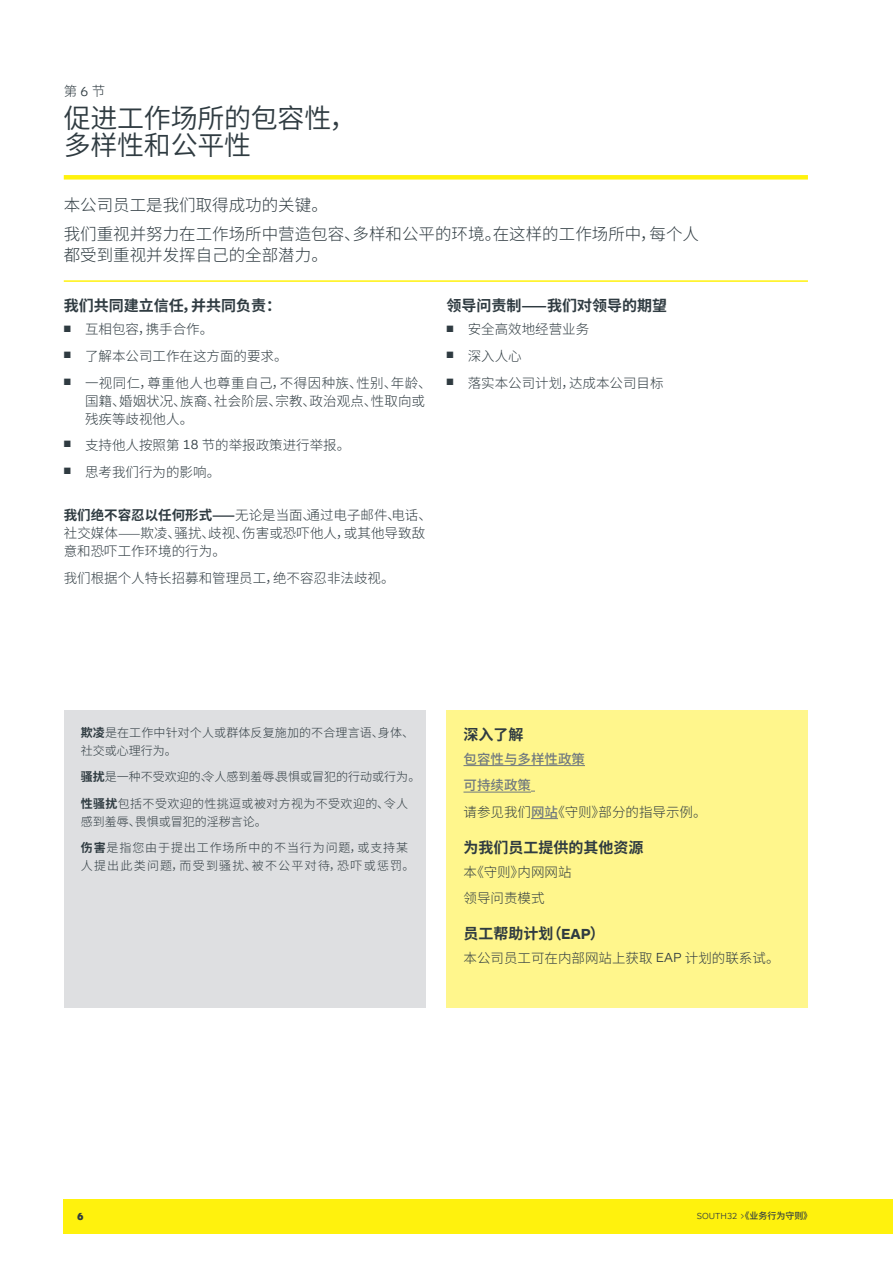
<style>
.page{position:relative;width:893px;height:1263px;background:#fff}
.page>*{position:absolute;margin:0;border:0;box-sizing:border-box;transform-origin:0 0}
.t1{font:27px/27px "Source Han Sans CN";letter-spacing:-.01em;color:#2f3b41}
.t2{font:300 16.5px/29.5px "Source Han Sans CN";color:#2f3b41}
.t3{font:700 15px "Source Han Sans CN";color:#2f3b41}
.t4{font:300 13.5px/18px "Source Han Sans CN";color:#2f3b41}
.t5{font:300 12px/18px "Source Han Sans CN";letter-spacing:.01em;color:#2f3b41}
.t6{font:300 12px/18px "Source Han Sans CN";letter-spacing:.075em;color:#2f3b41}
.t7{font:300 12px/18px "Source Han Sans CN";letter-spacing:.03em;color:#2f3b41}
.t8{font:900 10.5px "ARS Maquette Pro";color:#2f3b41}
.t9{font:300 9px "ARS Maquette Pro";color:#2f3b41}
.s1{font-family:"ARS Maquette Pro"}
.s2{font-weight:700}
.s3{font-weight:500;color:#70797f}
.s4{font-family:"Source Han Sans CN";font-weight:500}
</style>
<div class="page">
<div style="left:64px;top:175px;width:744px;height:5px;background:#fff20d"></div>
<hr style="left:64px;top:280px;width:744px;height:2px;background:#fff20d">
<div style="left:446px;top:710px;width:362px;height:298px;background:#fff68c"></div>
<hr style="left:463px;top:765px;width:122px;height:1px;background:#70797f">
<hr style="left:463px;top:792px;width:68px;height:1px;background:#70797f">
<svg style="left:531px;top:818px;width:27px;height:1px"></svg>
<div style="left:64px;top:710px;width:361px;height:298px;background:#dedfe1"></div>
<div style="left:64px;top:1199px;width:829px;height:34px;background:#fff20d"></div>
<p class="t4" style="left:64px;top:83px;width:43px">第<span class="s1">6</span>节</p>
<h1 class="t1" style="left:64px;top:105px;width:294px">促进工作场所的包容性，多样性和公平性</h1>
<p class="t2" style="left:64px;top:190px;width:637px">本公司员工是我们取得成功的关键。<br>我们重视并努力在工作场所中营造包容、多样和公平的环境。在这样的工作场所中，每个人</p>
<p class="t2" style="left:64px;top:241px;width:266px">都受到重视并发挥自己的全部潜力。</p>
<p class="t3" style="left:64px;top:297px;width:219px">我们共同建立信任，并共同负责：</p>
<p class="t4" style="left:64px;top:321px;width:151px"><sup>■</sup> 互相包容，携手合作。</p>
<p class="t4" style="left:64px;top:347px;width:225px"><sup>■</sup> 了解本公司工作在这方面的要求。</p>
<p class="t4" style="left:85px;top:374px;width:348px;text-indent:-21px"><sup>■</sup> 一视同仁，尊重他人也尊重自己，不得因种族、性别、年龄、国籍、婚姻状况、族裔、社会阶层、宗教、政治观点、性取向或残疾等歧视他人。</p>
<p class="t4" style="left:64px;top:436px;width:288px"><sup>■</sup> 支持他人按照第 <span class="s1">18</span> 节的举报政策进行举报。</p>
<p class="t4" style="left:64px;top:463px;width:158px"><sup>■</sup> 思考我们行为的影响。</p>
<p class="t4" style="left:64px;top:506px;width:370px"><span class="s2">我们绝不容忍以任何形式——</span>无论是当面、通过电子邮件、电话、社交媒体——欺凌、骚扰、歧视、伤害或恐吓他人，或其他导致敌意和恐吓工作环境的行为。</p>
<p class="t4" style="left:64px;top:569px;width:332px">我们根据个人特长招募和管理员工，绝不容忍非法歧视。</p>
<p class="t3" style="left:446px;top:297px;width:222px">领导问责制——我们对领导的期望</p>
<p class="t4" style="left:446px;top:321px;width:144px"><sup>■</sup> 安全高效地经营业务</p>
<p class="t4" style="left:446px;top:347px;width:77px"><sup>■</sup> 深入人心</p>
<p class="t4" style="left:446px;top:374px;width:219px"><sup>■</sup> 落实本公司计划，达成本公司目标</p>
<p class="t5" style="left:81px;top:724px;width:335px"><span class="s2">欺凌</span>是在工作中针对个人或群体反复施加的不合理言语、身体、社交或心理行为。</p>
<p class="t5" style="left:81px;top:768px;width:341px"><span class="s2">骚扰</span>是一种不受欢迎的、令人感到羞辱、畏惧或冒犯的行动或行为。</p>
<p class="t7" style="left:81px;top:795px;width:329px"><span class="s2">性骚扰</span>包括不受欢迎的性挑逗或被对方视为不受欢迎的、令人感到羞辱、畏惧或冒犯的淫秽言论。</p>
<p class="t6" style="left:81px;top:839px;width:335px"><span class="s2">伤害</span>是指您由于提出工作场所中的不当行为问题，或支持某人提出此类问题，而受到骚扰、被不公平对待，恐吓或惩罚。</p>
<p class="t3" style="left:463px;top:726px;width:61px">深入了解</p>
<p class="t4" style="left:463px;top:746px;width:245px;line-height:26.5px"><span class="s3">包容性与多样性政策<br>可持续政策<br></span>请参见我们<span class="s3">网站</span>《守则》部分的指导示例。</p>
<p class="t3" style="left:463px;top:839px;width:181px">为我们员工提供的其他资源</p>
<p class="t4" style="left:463px;top:859px;width:109px;line-height:26.5px">本《守则》内网网站领导问责模式</p>
<p class="t3" style="left:463px;top:925px;width:143px">员工帮助计划（<span class="s1">EAP</span>）</p>
<p class="t4" style="left:463px;top:949px;width:318px">本公司员工可在内部网站上获取 <span class="s1">EAP</span> 计划的联系试。</p>
<p class="t8" style="left:77px;top:1209px;width:8px">6</p>
<p class="t9" style="left:697px;top:1210px;width:117px">SOUTH32 &gt;<span class="s4">《业务行为守则》</span></p>
</div>
